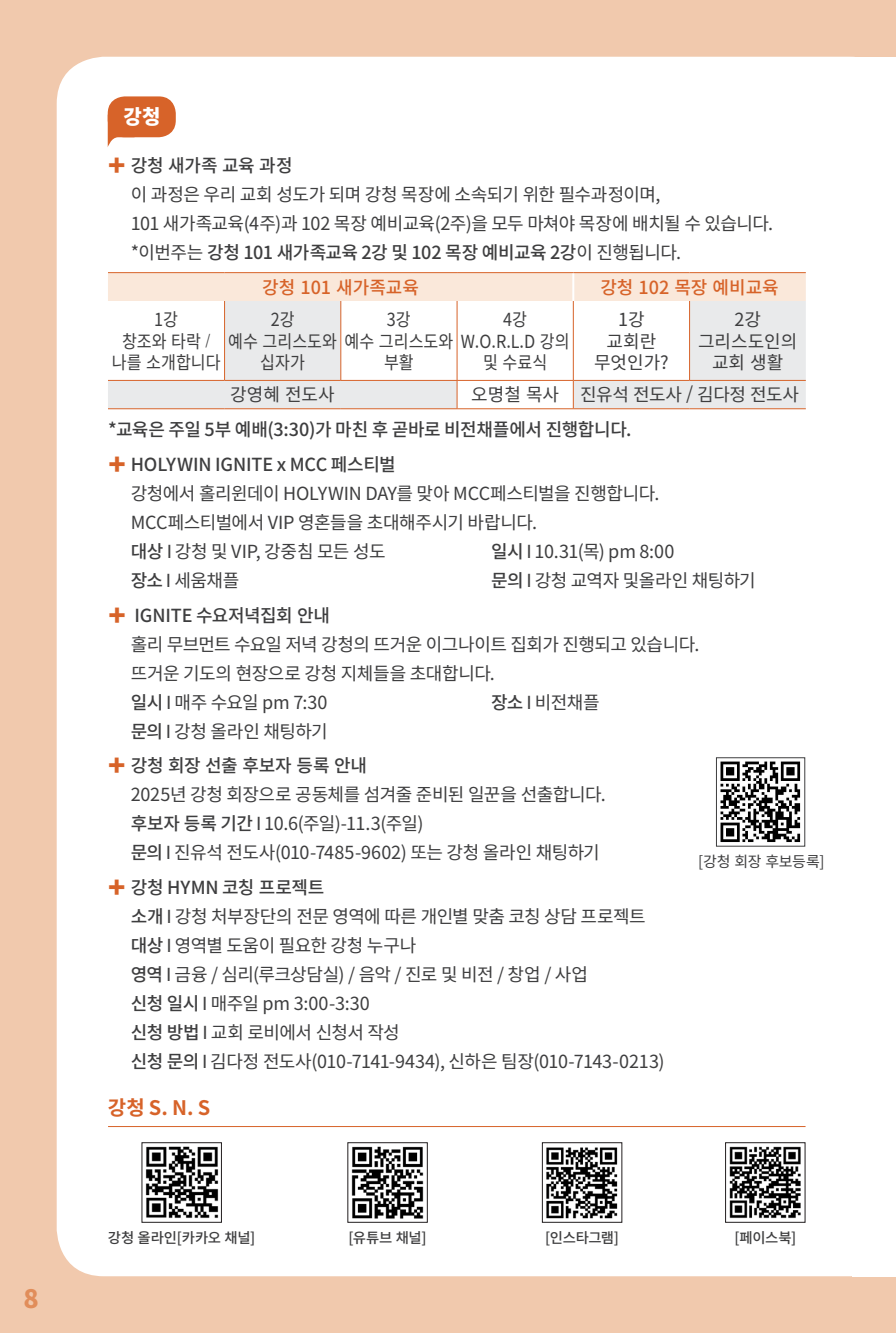
<style>
.page{position:relative;width:896px;height:1333px;background:#fff}
.page>*{position:absolute;margin:0;border:0;box-sizing:border-box;transform-origin:0 0}
.t1{font:900 25.2px "Noto Sans CJ Kkr";color:#e18d5a}
.t2{font:700 20px "Noto Sans CJ Kkr";color:#d76329}
.t3{font:900 20px "Noto Sans CJ Kkr";color:#fff}
.t4{font:18px/29px "Noto Sans CJ Kkr";letter-spacing:-.025em;color:#3e3e3f}
.t5{font:500 18px/34.6px "Noto Sans CJ Kkr";letter-spacing:-.01em;color:#3e3e3f}
.t6{font:18px/21.6px "Noto Sans CJ Kkr";color:#3e3e3f;text-align:center;scale:.9 1}
.t7{font:18px/21.6px "Noto Sans CJ Kkr";color:#3e3e3f;text-align:center}
.t8{font:500 18px "Noto Sans CJ Kkr";color:#d76329}
.t9{font:18px "Noto Sans CJ Kkr";letter-spacing:-.025em;color:#3e3e3f;scale:.9 1}
.t10{font:15px "Noto Sans CJ Kkr";letter-spacing:-.015em;color:#3e3e3f}
.t11{font:500 14.4px "Noto Sans CJ Kkr";letter-spacing:-.02em;color:#3e3e3f}
.s1{color:#d76329}
.s2{font-weight:500}
.s3{font-size:14px}
.s4{font-weight:400;color:#d76329}
.s5{font-weight:400}
</style>
<div class="page">
<div style="left:0;top:0;width:896px;height:1332px;background:#f1c9ad"></div>
<div style="left:57px;top:57px;width:839px;height:1219px;background:#fff;border-radius:47px"></div>
<div style="left:851px;top:57px;width:45px;height:1219px;background:#fff"></div>
<div style="left:108px;top:273px;width:698px;height:28px;background:#fae8da"></div>
<svg style="left:108px;top:301px;width:698px;height:107px"></svg>
<hr style="left:572px;top:273px;width:2px;height:28px;background:#fff">
<hr style="left:108px;top:272px;width:117px;height:1px;background:#d76329">
<hr style="left:225px;top:272px;width:116px;height:1px;background:#d76329">
<hr style="left:341px;top:272px;width:116px;height:1px;background:#d76329">
<hr style="left:457px;top:272px;width:116px;height:1px;background:#d76329">
<hr style="left:573px;top:272px;width:116px;height:1px;background:#d76329">
<hr style="left:689px;top:272px;width:117px;height:1px;background:#d76329">
<hr style="left:224px;top:301px;width:1px;height:79px;background:#d76329">
<hr style="left:340px;top:301px;width:1px;height:79px;background:#d76329">
<hr style="left:457px;top:301px;width:1px;height:79px;background:#d76329">
<hr style="left:573px;top:301px;width:1px;height:79px;background:#d76329">
<hr style="left:689px;top:301px;width:1px;height:79px;background:#d76329">
<hr style="left:108px;top:380px;width:117px;height:1px;background:#d76329">
<hr style="left:108px;top:408px;width:117px;height:1px;background:#d76329">
<hr style="left:225px;top:408px;width:116px;height:1px;background:#d76329">
<hr style="left:341px;top:408px;width:116px;height:1px;background:#d76329">
<hr style="left:225px;top:380px;width:116px;height:1px;background:#d76329">
<hr style="left:341px;top:380px;width:116px;height:1px;background:#d76329">
<svg style="left:457px;top:381px;width:1px;height:27px"></svg>
<hr style="left:457px;top:380px;width:116px;height:1px;background:#d76329">
<hr style="left:457px;top:408px;width:116px;height:1px;background:#d76329">
<svg style="left:573px;top:381px;width:1px;height:27px"></svg>
<hr style="left:573px;top:380px;width:116px;height:1px;background:#d76329">
<hr style="left:573px;top:408px;width:116px;height:1px;background:#d76329">
<hr style="left:689px;top:408px;width:117px;height:1px;background:#d76329">
<hr style="left:689px;top:380px;width:117px;height:1px;background:#d76329">
<div style="left:108px;top:96px;width:68px;height:41px;background:#d76329;border-radius:17px"></div>
<svg style="left:108px;top:124px;width:27px;height:23px"></svg>
<img style="left:145px;top:1146px;width:74px;height:72px">
<div style="left:141px;top:1142px;width:81px;height:80px;border:1px solid #231f20"></div>
<img style="left:351px;top:1146px;width:73px;height:73px">
<div style="left:347px;top:1142px;width:81px;height:80px;border:1px solid #231f20"></div>
<img style="left:546px;top:1147px;width:72px;height:72px">
<div style="left:542px;top:1142px;width:80px;height:80px;border:1px solid #231f20"></div>
<img style="left:729px;top:1146px;width:72px;height:73px">
<div style="left:725px;top:1142px;width:80px;height:80px;border:1px solid #231f20"></div>
<hr style="left:108px;top:1125px;width:697px;height:1px;background:#d76329">
<img style="left:720px;top:761px;width:81px;height:82px">
<div style="left:716px;top:757px;width:89px;height:89px;border:1px solid #3e3e3f"></div>
<h1 class="t1" style="left:23px;top:1284px;width:17px">8</h1>
<p class="t3" style="left:123px;top:106px;width:39px">강청</p>
<p class="t4" style="left:131px;top:151px;width:644px;text-indent:-23px"><span class="s1">✚</span> <span class="s2">강청 새가족 교육 과정<br></span>이 과정은 우리 교회 성도가 되며 강청 목장에 소속되기 위한 필수과정이며,<br>101 새가족교육(4주)과 102 목장 예비교육(2주)을 모두 마쳐야 목장에 배치될 수 있습니다. *이번주는 <span class="s2">강청 101 새가족교육 2강 및 102 목장 예비교육 2강</span>이 진행됩니다.</p>
<p class="t8" style="left:262px;top:277px;width:158px">강청 101 새가족교육</p>
<p class="t8" style="left:600px;top:277px;width:180px">강청 102 목장 예비교육</p>
<p class="t6" style="left:112px;top:309px;width:122px">1강<br>창조와 타락 <span class="s3">/ </span>나를 소개합니다</p>
<p class="t9" style="left:271px;top:309px;width:28px">2강</p>
<p class="t7" style="left:594px;top:309px;width:76px">1강 교회란 무엇인가?</p>
<p class="t7" style="left:698px;top:309px;width:101px">2강 그리스도인의 교회 생활</p>
<p class="t9" style="left:387px;top:309px;width:28px">3강</p>
<p class="t9" style="left:384px;top:352px;width:35px">부활</p>
<p class="t9" style="left:503px;top:309px;width:28px">4강</p>
<p class="t9" style="left:483px;top:352px;width:73px">및 수료식</p>
<p class="t6" style="left:228px;top:330px;width:381px">예수 그리스도와 예수 그리스도와 W.O.R.L.D 강의</p>
<p class="t9" style="left:260px;top:352px;width:51px">십자가</p>
<p class="t4" style="left:230px;top:381px;width:106px">강영혜 전도사</p>
<p class="t4" style="left:471px;top:381px;width:329px">오명철 목사 진유석 전도사 / 김다정 전도사</p>
<p class="t5" style="left:108px;top:412px;width:525px">*교육은 주일 5부 예배(3:30)가 마친 후 곧바로 비전채플에서 진행합니다. <span class="s4">✚</span> HOLYWIN IGNITE x MCC 페스티벌</p>
<p class="t4" style="left:131px;top:479px;width:530px">강청에서 홀리윈데이 HOLYWIN DAY를 맞아 MCC페스티벌을 진행합니다.<br>MCC페스티벌에서 VIP 영혼들을 초대해주시기 바랍니다.<br><span class="s2">대상</span>Ⅰ강청 및 VIP, 강중침 모든 성도</p>
<p class="t4" style="left:491px;top:537px;width:185px"><span class="s2">일시</span>Ⅰ10.31(목) pm 8:00</p>
<p class="t4" style="left:131px;top:566px;width:110px"><span class="s2">장소</span>Ⅰ세움채플</p>
<p class="t4" style="left:491px;top:566px;width:266px"><span class="s2">문의</span>Ⅰ강청 교역자 및올라인 채팅하기</p>
<p class="t4" style="left:131px;top:601px;width:570px;text-indent:-23px"><span class="s1">✚</span> <span class="s2">IGNITE 수요저녁집회 안내<br></span>홀리 무브먼트 수요일 저녁 강청의 뜨거운 이그나이트 집회가 진행되고 있습니다. 뜨거운 기도의 현장으로 강청 지체들을 초대합니다.<br><span class="s2">일시</span>Ⅰ매주 수요일 pm 7:30</p>
<p class="t4" style="left:491px;top:688px;width:110px"><span class="s2">장소</span>Ⅰ비전채플</p>
<p class="t5" style="left:108px;top:714px;width:261px;text-indent:23px">문의<span class="s5">Ⅰ강청 올라인 채팅하기<br></span><span class="s4">✚</span> 강청 회장 선출 후보자 등록 안내</p>
<p class="t4" style="left:131px;top:780px;width:476px">2025년 강청 회장으로 공동체를 섬겨줄 준비된 일꾼을 선출합니다. <span class="s2">후보자 등록 기간</span>Ⅰ10.6(주일)-11.3(주일)<br><span class="s2">문의</span>Ⅰ진유석 전도사(010-7485-9602) 또는 강청 올라인 채팅하기</p>
<p class="t4" style="left:131px;top:873px;width:535px;text-indent:-23px"><span class="s1">✚</span> <span class="s2">강청 HYMN 코칭 프로젝트<br>소개</span>Ⅰ강청 처부장단의 전문 영역에 따른 개인별 맞춤 코칭 상담 프로젝트 <span class="s2">대상</span>Ⅰ영역별 도움이 필요한 강청 누구나<br><span class="s2">영역</span>Ⅰ금융 / 심리(루크상담실) / 음악 / 진로 및 비전 / 창업 / 사업<br><span class="s2">신청 일시</span>Ⅰ매주일 pm 3:00-3:30<br><span class="s2">신청 방법</span>Ⅰ교회 로비에서 신청서 작성<br><span class="s2">신청 문의</span>Ⅰ김다정 전도사(010-7141-9434), 신하은 팀장(010-7143-0213)</p>
<p class="t2" style="left:108px;top:1096px;width:104px">강청 S. N. S</p>
<p class="t10" style="left:698px;top:853px;width:128px">[강청 회장 후보등록]</p>
<p class="t11" style="left:108px;top:1229px;width:149px">강청 올라인[카카오 채널]</p>
<p class="t11" style="left:348px;top:1229px;width:80px">[유튜브 채널]</p>
<p class="t11" style="left:545px;top:1229px;width:75px">[인스타그램]</p>
<p class="t11" style="left:734px;top:1229px;width:63px">[페이스북]</p>
</div>
